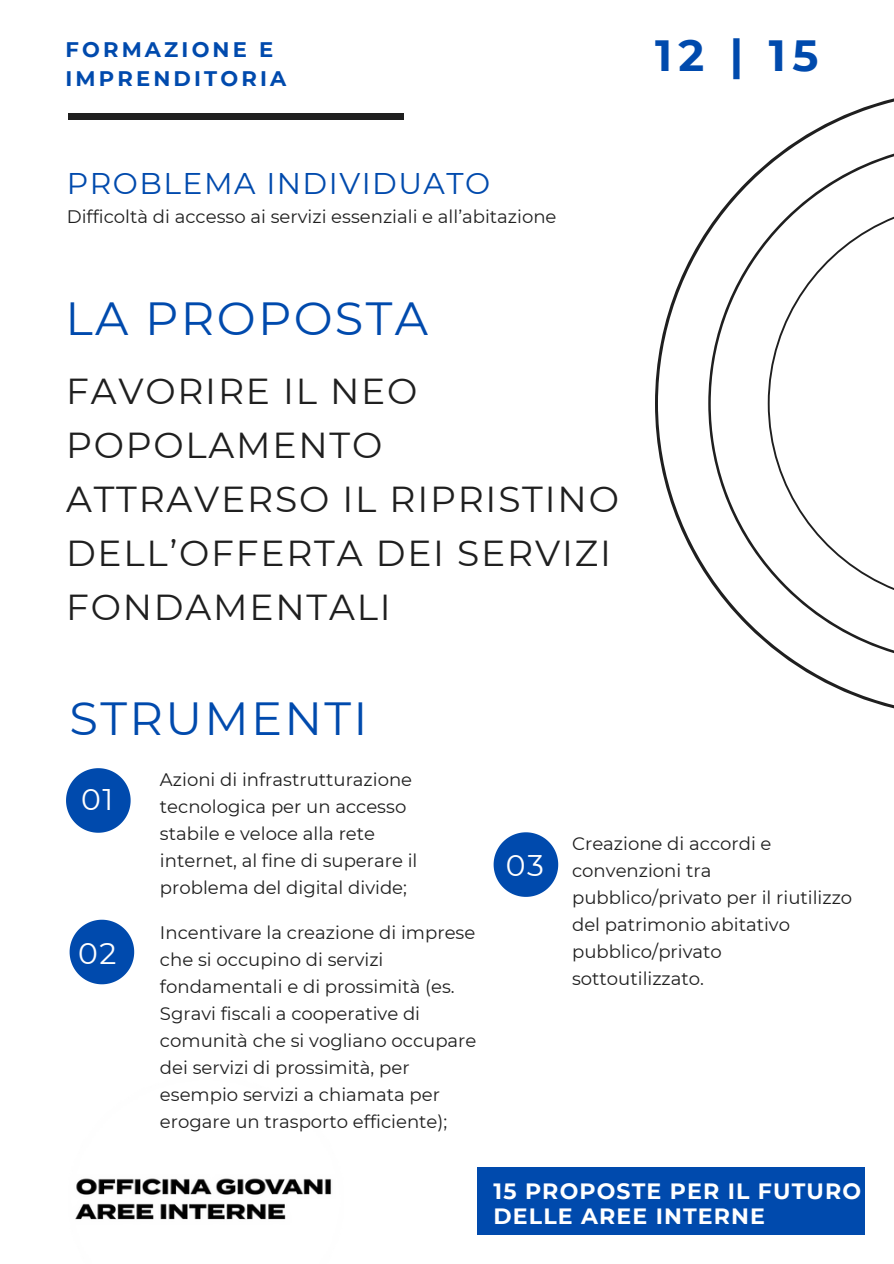
<style>
.page{position:relative;width:894px;height:1264px;background:#fff}
.page>*{position:absolute;margin:0;border:0;box-sizing:border-box;transform-origin:0 0}
.t1{font:46.35px "Montserrat";letter-spacing:.05em;color:#004aad}
.t2{font:700 43.65px "Montserrat";color:#004aad}
.t3{font:36px/54px "Montserrat";letter-spacing:.05em;color:#1f1f1f}
.t4{font:29.85px "Montserrat";letter-spacing:.05em;color:#004aad}
.t5{font:29.85px "Montserrat";color:#fff}
.t6{font:700 22.05px/24.8px "Montserrat";letter-spacing:.05em;color:#fff}
.t7{font:700 21px/29.2px "Montserrat";letter-spacing:.15em;color:#004aad}
.t8{font:18px/27px "Montserrat";color:#1f1f1f}
</style>
<div class="page">
<svg style="left:66px;top:768px;width:65px;height:64px"></svg>
<div style="left:69px;top:114px;width:335px;height:6px;background:#1f1f1f"></div>
<svg style="left:655px;top:98px;width:238px;height:610px"></svg>
<img style="left:75px;top:1178px;width:257px;height:42px">
<svg style="left:70px;top:919px;width:64px;height:65px"></svg>
<div style="left:476px;top:1167px;width:388px;height:67px;background:#004aad"></div>
<svg style="left:493px;top:832px;width:65px;height:64px"></svg>
<p class="t7" style="left:65px;top:34px;width:222px">FORMAZIONE E<br>IMPRENDITORIA</p>
<h3 class="t4" style="left:67px;top:165px;width:424px">PROBLEMA INDIVIDUATO</h3>
<p class="t8" style="left:67px;top:203px;width:491px">Difficoltà di accesso ai servizi essenziali e all’abitazione</p>
<h1 class="t1" style="left:65px;top:290px;width:364px">LA PROPOSTA</h1>
<h3 class="t3" style="left:66px;top:364px;width:554px">FAVORIRE IL NEO<br>POPOLAMENTO<br>ATTRAVERSO IL RIPRISTINO<br>DELL’OFFERTA DEI SERVIZI<br>FONDAMENTALI</h3>
<h1 class="t1" style="left:70px;top:690px;width:299px">STRUMENTI</h1>
<h2 class="t2" style="left:654px;top:28px;width:165px">12 | 15</h2>
<h3 class="t5" style="left:81px;top:781px;width:33px">01</h3>
<h3 class="t5" style="left:78px;top:935px;width:40px">02</h3>
<p class="t8" style="left:160px;top:765px;width:259px">Azioni di infrastrutturazione tecnologica per un accesso stabile e veloce alla rete internet, al fine di superare il problema del digital divide;</p>
<p class="t8" style="left:160px;top:918px;width:318px">Incentivare la creazione di imprese che si occupino di servizi fondamentali e di prossimità (es.<br>Sgravi fiscali a cooperative di comunità che si vogliano occupare dei servizi di prossimità, per esempio servizi a chiamata per erogare un trasporto efficiente);</p>
<h3 class="t5" style="left:506px;top:846px;width:40px">03</h3>
<p class="t8" style="left:572px;top:830px;width:281px">Creazione di accordi e convenzioni tra pubblico/privato per il riutilizzo del patrimonio abitativo pubblico/privato sottoutilizzato.</p>
<p class="t6" style="left:493px;top:1178px;width:369px">15 PROPOSTE PER IL FUTURO<br>DELLE AREE INTERNE</p>
</div>
